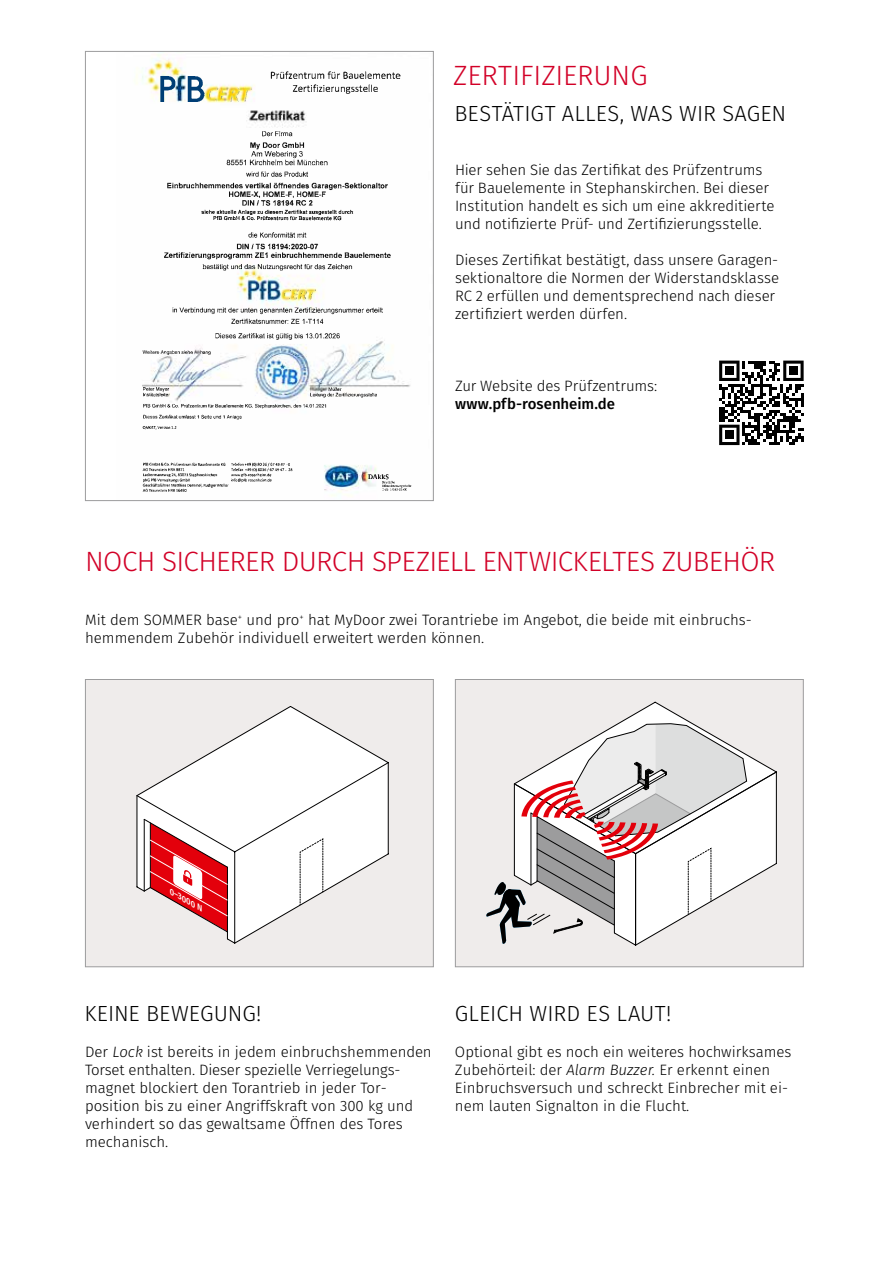
<style>
.page{position:relative;width:893px;height:1263px;background:#fff}
.page>*{position:absolute;margin:0;border:0;box-sizing:border-box;transform-origin:0 0}
.t1{font:300 27.9px "Fira Sans";letter-spacing:-.02em;color:#d20027}
.t2{font:300 21.9px "Fira Sans";letter-spacing:.005em;color:#000}
.t3{font:300 15px/18px "Fira Sans";color:#000}
.t4{font:500 15px "Fira Sans";letter-spacing:-.005em;color:#000}
.t5{font:italic 500 7.8px "Fira Sans";color:#fff;scale:1.15 1}
.s1{font-style:italic}
</style>
<div class="page">
<div style="left:85px;top:679px;width:349px;height:288px;background:#efeceb;border:1px solid #9c9c9d"></div>
<div style="left:455px;top:679px;width:349px;height:288px;background:#efeceb;border:1px solid #9c9c9d"></div>
<svg style="left:719px;top:361px;width:85px;height:84px"></svg>
<div style="left:725px;top:366px;width:9px;height:9px;background:#000"></div>
<div style="left:789px;top:366px;width:9px;height:9px;background:#000"></div>
<div style="left:725px;top:430px;width:9px;height:9px;background:#000"></div>
<img style="left:142px;top:71px;width:270px;height:420px">
<div style="left:85px;top:51px;width:349px;height:450px;border:1px solid #9c9c9d"></div>
<svg style="left:618px;top:702px;width:159px;height:70px"></svg>
<svg style="left:486px;top:723px;width:290px;height:222px"></svg>
<svg style="left:194px;top:706px;width:194px;height:56px"></svg>
<svg style="left:137px;top:762px;width:252px;height:181px"></svg>
<h1 class="t1" style="left:453px;top:56px;width:196px">ZERTIFIZIERUNG</h1>
<h2 class="t2" style="left:454px;top:98px;width:333px">BESTÄTIGT ALLES, WAS WIR SAGEN</h2>
<p class="t3" style="left:455px;top:161px;width:321px">Hier sehen Sie das Zertifikat des Prüfzentrums für Bauelemente in Stephanskirchen. Bei dieser Institution handelt es sich um eine akkreditierte und notifizierte Prüf- und Zertifizierungsstelle.</p>
<p class="t3" style="left:455px;top:251px;width:326px">Dieses Zertifikat bestätigt, dass unsere Garagen&shy;sektionaltore die Normen der Widerstandsklasse RC 2 erfüllen und dementsprechend nach dieser zertifiziert werden dürfen.</p>
<p class="t3" style="left:455px;top:377px;width:204px">Zur Website des Prüfzentrums:</p>
<p class="t4" style="left:455px;top:393px;width:162px">www.pfb-rosenheim.de</p>
<h1 class="t1" style="left:85px;top:542px;width:692px">NOCH SICHERER DURCH SPEZIELL ENTWICKELTES ZUBEHÖR</h1>
<p class="t3" style="left:85px;top:611px;width:666px">Mit dem SOMMER base<sup>+</sup> und pro<sup>+</sup> hat MyDoor zwei Torantriebe im Angebot, die beide mit einbruchs&shy;hemmendem Zubehör individuell erweitert werden können.</p>
<p class="t5" style="left:174px;top:886px;width:34px;rotate:30deg">0–3000 N</p>
<h2 class="t2" style="left:84px;top:998px;width:179px">KEINE BEWEGUNG!</h2>
<h2 class="t2" style="left:455px;top:998px;width:218px">GLEICH WIRD ES LAUT!</h2>
<p class="t3" style="left:85px;top:1043px;width:348px">Der <span class="s1">Lock</span> ist bereits in jedem einbruchshemmenden Torset enthalten. Dieser spezielle Verriegelungs&shy;magnet blockiert den Torantrieb in jeder Tor&shy;position bis zu einer Angriffskraft von 300 kg und verhindert so das gewaltsame Öffnen des Tores mechanisch.</p>
<p class="t3" style="left:455px;top:1043px;width:338px">Optional gibt es noch ein weiteres hochwirksames Zubehörteil: der <span class="s1">Alarm Buzzer.</span> Er erkennt einen Einbruchsversuch und schreckt Einbrecher mit ei&shy;nem lauten Signalton in die Flucht.</p>
</div>
